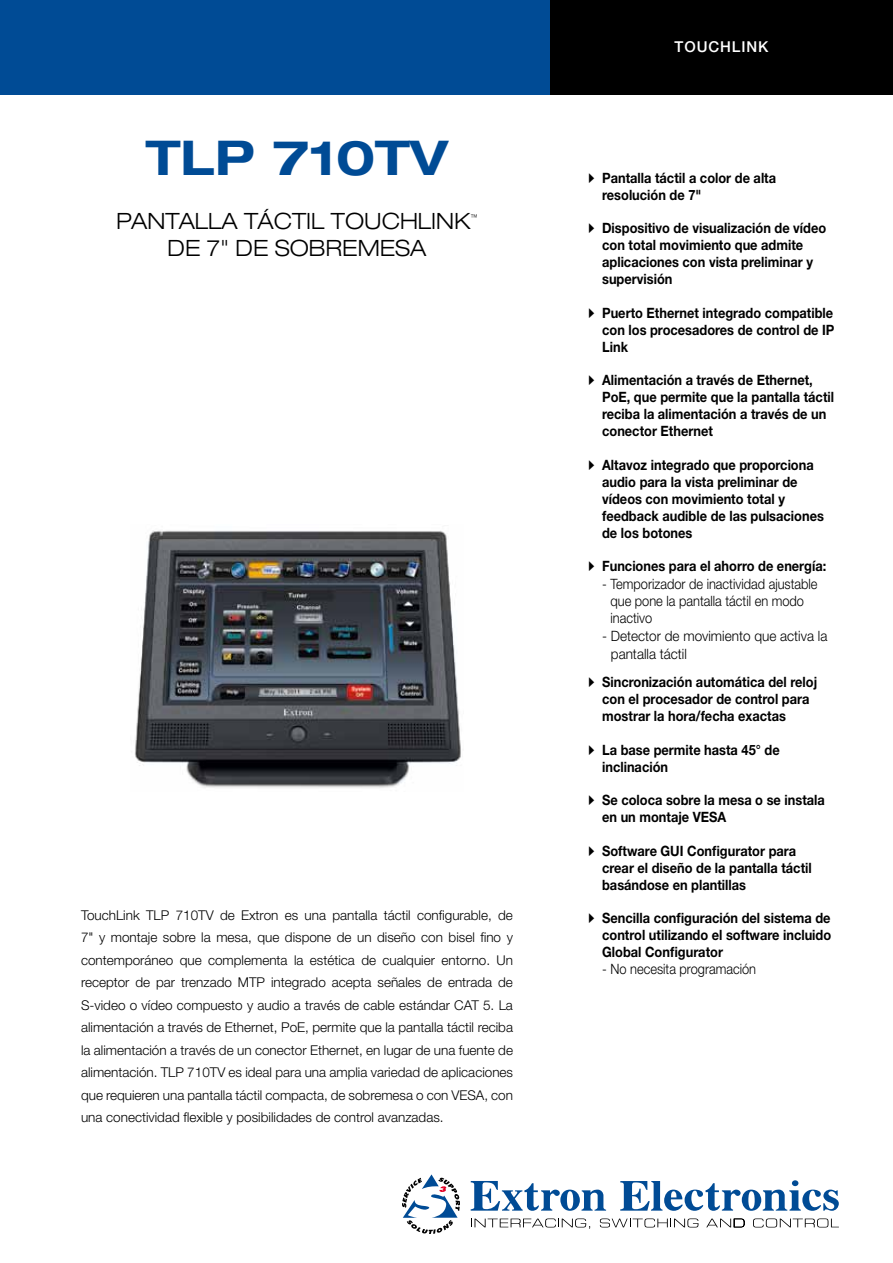
<style>
.page{position:relative;width:893px;height:1263px;background:#fff}
.page>*{position:absolute;margin:0;border:0;box-sizing:border-box;transform-origin:0 0}
.t1{font:700 expanded 48px "Helvetica Neue LT Std";color:#004b95}
.t2{font:300 expanded 22.5px "Helvetica Neue LT Std";color:#000}
.t3{font:500 15px "Helvetica Neue LT Std";letter-spacing:.06em;color:#fff}
.t4{font:700 14.25px/17.1px "Helvetica Neue LT Std";color:#000;scale:.9 1}
.t5{font:300 14.25px/17.1px "Helvetica Neue LT Std";color:#000;scale:.9 1}
.t6{font:300 14.25px/18.3px "Helvetica Neue LT Std";color:#000;scale:.95 1}
.t7{font:300 13.5px/22.5px "Helvetica Neue LT Std";color:#000;text-align:justify}
.t8{font:300 expanded 7.8px "Helvetica Neue LT Std";color:#000;scale:.9 1}
.s1{font-family:"Quick Type Pi";font-weight:400}
</style>
<div class="page">
<svg style="left:402px;top:1174px;width:58px;height:60px"></svg>
<svg style="left:471px;top:1181px;width:135px;height:30px"></svg>
<svg style="left:620px;top:1180px;width:219px;height:31px"></svg>
<svg style="left:471px;top:1218px;width:119px;height:11px"></svg>
<svg style="left:600px;top:1218px;width:98px;height:9px"></svg>
<svg style="left:706px;top:1218px;width:39px;height:9px"></svg>
<svg style="left:753px;top:1218px;width:86px;height:9px"></svg>
<div style="left:0;top:0;width:565px;height:95px;background:#004b95"></div>
<div style="left:550px;top:0;width:343px;height:95px;background:#000"></div>
<img style="left:135px;top:530px;width:326px;height:258px">
<h1 class="t1" style="left:146px;top:127px;width:304px">TLP 710TV</h1>
<h2 class="t2" style="left:116px;top:207px;width:356px">PANTALLA TÁCTIL TOUCHLINK</h2>
<p class="t8" style="left:471px;top:212px;width:9px">™</p>
<h2 class="t2" style="left:168px;top:234px;width:260px">DE 7" DE SOBREMESA</h2>
<p class="t7" style="left:81px;top:903px;width:434px">TouchLink TLP 710TV de Extron es una pantalla táctil configurable, de 7" y montaje sobre la mesa, que dispone de un diseño con bisel fino y contemporáneo que complementa la estética de cualquier entorno. Un receptor de par trenzado MTP integrado acepta señales de entrada de S-video o vídeo compuesto y audio a través de cable estándar CAT 5. La alimentación a través de Ethernet, PoE, permite que la pantalla táctil reciba la alimentación a través de un conector Ethernet, en lugar de una fuente de alimentación. TLP 710TV es ideal para una amplia variedad de aplicaciones que requieren una pantalla táctil compacta, de sobremesa o con VESA, con una conectividad flexible y posibilidades de control avanzadas.</p>
<p class="t3" style="left:675px;top:38px;width:95px">TOUCHLINK</p>
<p class="t4" style="left:602px;top:169px;width:195px;text-indent:-14px"><span class="s1">A</span> Pantalla táctil a color de alta resolución de 7"</p>
<p class="t4" style="left:602px;top:219px;width:251px;text-indent:-14px"><span class="s1">A</span> Dispositivo de visualización de vídeo con total movimiento que admite aplicaciones con vista preliminar y supervisión</p>
<p class="t4" style="left:602px;top:304px;width:260px;text-align:justify;text-indent:-14px"><span class="s1">A</span> Puerto Ethernet integrado compatible con los procesadores de control de IP Link</p>
<p class="t4" style="left:602px;top:371px;width:259px;text-indent:-14px"><span class="s1">A</span> Alimentación a través de Ethernet,<br>PoE, que permite que la pantalla táctil reciba la alimentación a través de un conector Ethernet</p>
<p class="t4" style="left:602px;top:456px;width:248px;text-indent:-14px"><span class="s1">A</span> Altavoz integrado que proporciona audio para la vista preliminar de vídeos con movimiento total y feedback audible de las pulsaciones de los botones</p>
<p class="t4" style="left:589px;top:557px;width:266px"><span class="s1">A</span> Funciones para el ahorro de energía:</p>
<p class="t5" style="left:610px;top:575px;width:232px;text-indent:-8px">- Temporizador de inactividad ajustable que pone la pantalla táctil en modo inactivo</p>
<p class="t6" style="left:611px;top:626px;width:229px;text-indent:-9px">- Detector de movimiento que activa la pantalla táctil</p>
<p class="t4" style="left:602px;top:673px;width:241px;text-indent:-14px"><span class="s1">A</span> Sincronización automática del reloj con el procesador de control para mostrar la hora/fecha exactas</p>
<p class="t4" style="left:602px;top:741px;width:199px;text-indent:-14px"><span class="s1">A</span> La base permite hasta 45° de inclinación</p>
<p class="t4" style="left:602px;top:791px;width:249px;text-indent:-14px"><span class="s1">A</span> Se coloca sobre la mesa o se instala en un montaje VESA</p>
<p class="t4" style="left:602px;top:842px;width:234px;text-indent:-14px"><span class="s1">A</span> Software GUI Configurator para crear el diseño de la pantalla táctil basándose en plantillas</p>
<p class="t4" style="left:602px;top:909px;width:256px;text-align:justify;text-indent:-14px"><span class="s1">A</span> Sencilla configuración del sistema de control utilizando el software incluido Global Configurator</p>
<p class="t5" style="left:602px;top:960px;width:173px">- No necesita programación</p>
</div>
